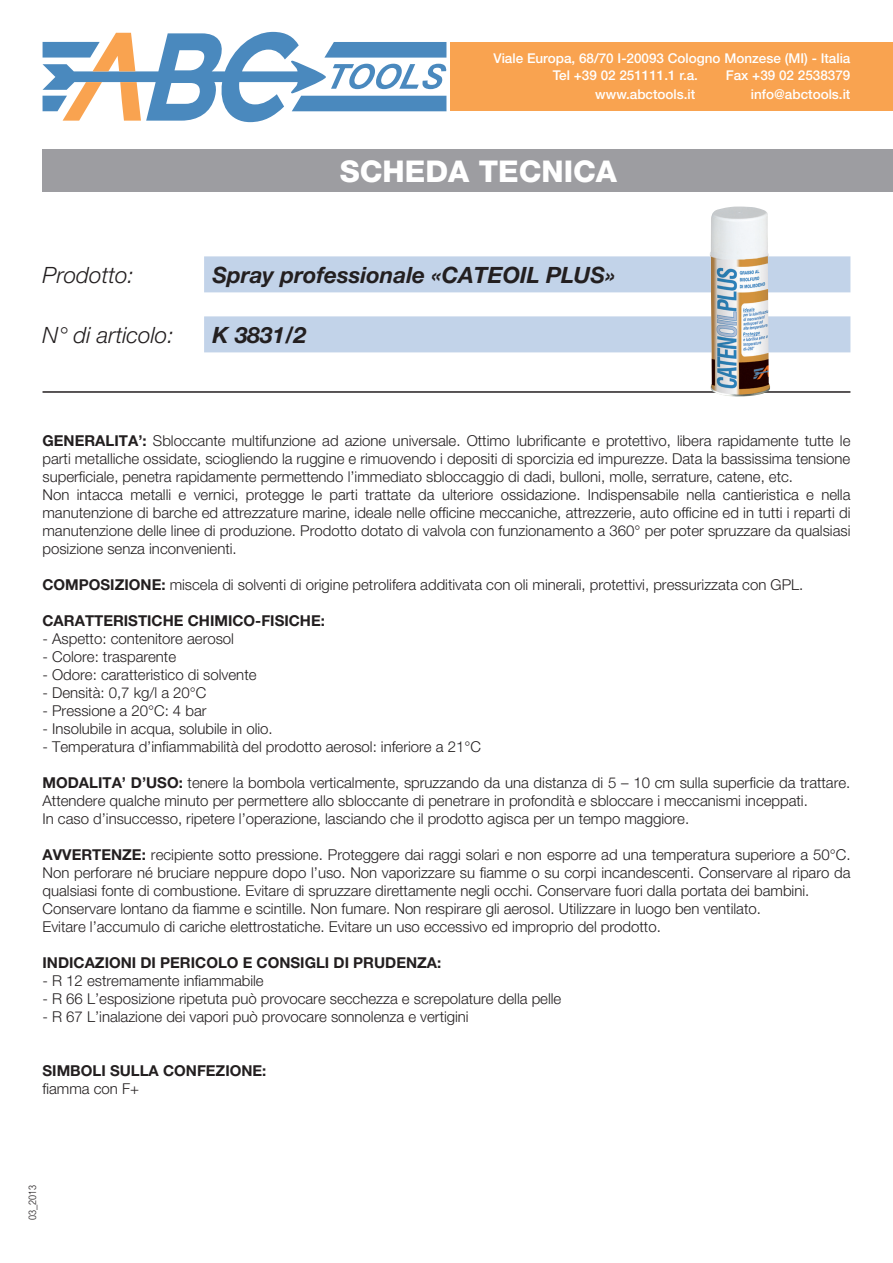
<style>
.page{position:relative;width:893px;height:1263px;background:#fff}
.page>*{position:absolute;margin:0;border:0;box-sizing:border-box;transform-origin:0 0}
.t1{font:900 30px "Helvetica Amos";color:#fff}
.t2{font:italic 700 22.5px "Helvetica Amos";color:#231f20}
.t3{font:italic 300 22.5px "Helvetica Amos";color:#231f20}
.t4{font:300 15px/18px "Helvetica Amos";color:#231f20}
.t5{font:700 15px "Helvetica Amos";color:#231f20}
.t6{font:500 13.5px "Helvetica Neue";color:#fff}
.t7{font:300 10.5px "Helvetica Amos Cond";color:#231f20}
.s1{font-weight:700}
</style>
<div class="page">
<svg style="left:43px;top:32px;width:403px;height:90px"></svg>
<div style="left:450px;top:42px;width:443px;height:69px;background:#f9a350"></div>
<div style="left:43px;top:149px;width:850px;height:42px;background:#9d9da1"></div>
<hr style="left:43px;top:391px;width:807px;height:2px;background:#231f20">
<div style="left:204px;top:256px;width:646px;height:36px;background:#c2d3e9"></div>
<div style="left:204px;top:316px;width:646px;height:36px;background:#c2d3e9"></div>
<img style="left:709px;top:207px;width:62px;height:190px">
<p class="t6" style="left:493px;top:50px;width:359px">Viale Europa, 68/70 I-20093 Cologno Monzese (MI) - Italia</p>
<p class="t6" style="left:553px;top:67px;width:147px">Tel +39 02 251111.1 r.a.</p>
<p class="t6" style="left:726px;top:67px;width:126px">Fax +39 02 2538379</p>
<p class="t6" style="left:595px;top:86px;width:102px">www.abctools.it</p>
<p class="t6" style="left:751px;top:86px;width:101px">info@abctools.it</p>
<p class="t1" style="left:340px;top:154px;width:279px">SCHEDA TECNICA</p>
<p class="t3" style="left:43px;top:262px;width:93px">Prodotto:</p>
<p class="t2" style="left:213px;top:262px;width:404px">Spray professionale «CATEOIL PLUS»</p>
<p class="t3" style="left:43px;top:322px;width:133px">N° di articolo:</p>
<p class="t2" style="left:213px;top:322px;width:95px">K 3831/2</p>
<p class="t4" style="left:43px;top:432px;width:809px"><span class="s1">GENERALITA’:</span> Sbloccante multifunzione ad azione universale. Ottimo lubrificante e protettivo, libera rapidamente tutte le parti metalliche ossidate, sciogliendo la ruggine e rimuovendo i depositi di sporcizia ed impurezze. Data la bassissima tensione</p>
<p class="t4" style="left:43px;top:468px;width:752px">superficiale, penetra rapidamente permettendo l’immediato sbloccaggio di dadi, bulloni, molle, serrature, catene, etc.</p>
<p class="t4" style="left:43px;top:486px;width:809px">Non intacca metalli e vernici, protegge le parti trattate da ulteriore ossidazione. Indispensabile nella cantieristica e nella</p>
<p class="t4" style="left:43px;top:504px;width:809px;text-align:justify">manutenzione di barche ed attrezzature marine, ideale nelle officine meccaniche, attrezzerie, auto officine ed in tutti i reparti di manutenzione delle linee di produzione. Prodotto dotato di valvola con funzionamento a 360° per poter spruzzare da qualsiasi posizione senza inconvenienti.</p>
<p class="t4" style="left:43px;top:576px;width:762px"><span class="s1">COMPOSIZIONE:</span> miscela di solventi di origine petrolifera additivata con oli minerali, protettivi, pressurizzata con GPL.</p>
<p class="t5" style="left:43px;top:612px;width:284px">CARATTERISTICHE CHIMICO-FISICHE:</p>
<p class="t4" style="left:43px;top:630px;width:193px">- Aspetto: contenitore aerosol</p>
<p class="t4" style="left:43px;top:648px;width:135px">- Colore: trasparente</p>
<p class="t4" style="left:43px;top:666px;width:215px">- Odore: caratteristico di solvente</p>
<p class="t4" style="left:43px;top:684px;width:165px">- Densità: 0,7 kg/l a 20°C</p>
<p class="t4" style="left:43px;top:702px;width:166px">- Pressione a 20°C: 4 bar</p>
<p class="t4" style="left:43px;top:720px;width:232px">- Insolubile in acqua, solubile in olio.</p>
<p class="t4" style="left:43px;top:738px;width:440px">- Temperatura d’infiammabilità del prodotto aerosol: inferiore a 21°C</p>
<p class="t4" style="left:43px;top:774px;width:809px"><span class="s1">MODALITA’ D’USO:</span> tenere la bombola verticalmente, spruzzando da una distanza di 5 – 10 cm sulla superficie da trattare.<br>Attendere qualche minuto per permettere allo sbloccante di penetrare in profondità e sbloccare i meccanismi inceppati.</p>
<p class="t4" style="left:43px;top:810px;width:648px">In caso d’insuccesso, ripetere l’operazione, lasciando che il prodotto agisca per un tempo maggiore.</p>
<p class="t4" style="left:43px;top:846px;width:809px;text-align:justify"><span class="s1">AVVERTENZE:</span> recipiente sotto pressione. Proteggere dai raggi solari e non esporre ad una temperatura superiore a 50°C.<br>Non perforare né bruciare neppure dopo l’uso. Non vaporizzare su fiamme o su corpi incandescenti. Conservare al riparo da qualsiasi fonte di combustione. Evitare di spruzzare direttamente negli occhi. Conservare fuori dalla portata dei bambini.</p>
<p class="t4" style="left:43px;top:900px;width:720px">Conservare lontano da fiamme e scintille. Non fumare. Non respirare gli aerosol. Utilizzare in luogo ben ventilato.</p>
<p class="t4" style="left:43px;top:918px;width:620px">Evitare l’accumulo di cariche elettrostatiche. Evitare un uso eccessivo ed improprio del prodotto.</p>
<p class="t5" style="left:43px;top:954px;width:400px">INDICAZIONI DI PERICOLO E CONSIGLI DI PRUDENZA:</p>
<p class="t4" style="left:43px;top:972px;width:223px">- R 12 estremamente infiammabile</p>
<p class="t4" style="left:43px;top:990px;width:520px">- R 66 L’esposizione ripetuta può provocare secchezza e screpolature della pelle</p>
<p class="t4" style="left:43px;top:1008px;width:428px">- R 67 L’inalazione dei vapori può provocare sonnolenza e vertigini</p>
<p class="t5" style="left:43px;top:1062px;width:225px">SIMBOLI SULLA CONFEZIONE:</p>
<p class="t4" style="left:43px;top:1080px;width:98px">fiamma con F+</p>
<p class="t7" style="left:26px;top:1220px;width:37px;rotate:-90deg">03_2013</p>
</div>
